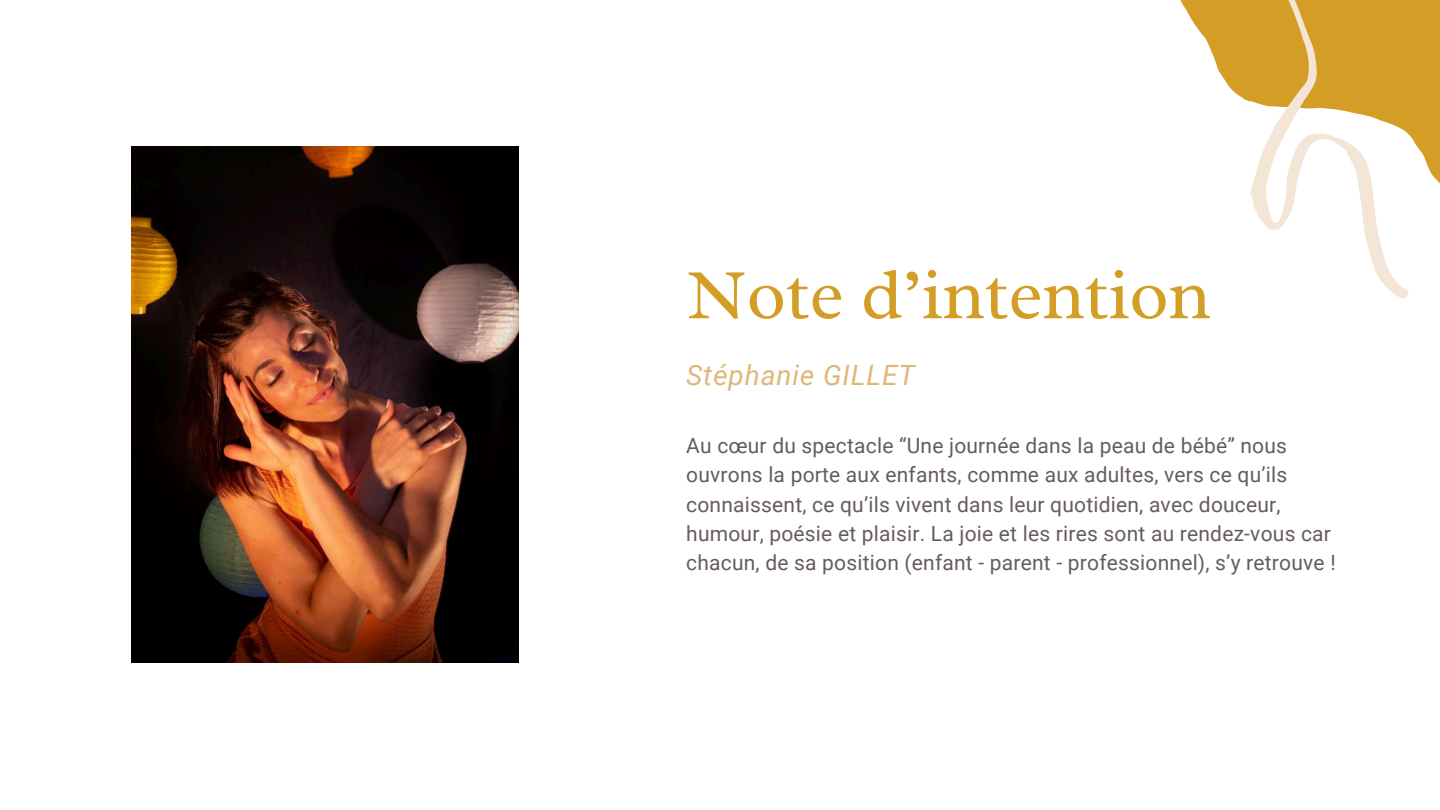
<style>
.page{position:relative;width:1440px;height:810px;background:#fff}
.page>*{position:absolute;margin:0;border:0;box-sizing:border-box;transform-origin:0 0}
.t1{font:72px "Radley";color:#d49e26}
.t2{font:italic 28px "Roboto";letter-spacing:.03em;color:#dfb77a}
.t3{font:21px/29.2px "Roboto";letter-spacing:.01em;color:#665d5a}
</style>
<div class="page">
<div style="left:1424px;top:0;width:16px;height:184px;background:#d49e26"></div>
<svg style="left:1180px;top:0;width:244px;height:299px"></svg>
<img style="left:132px;top:147px;width:387px;height:516px">
<h1 class="t1" style="left:686px;top:249px;width:526px">Note d’intention</h1>
<h2 class="t2" style="left:686px;top:359px;width:230px">Stéphanie GILLET</h2>
<p class="t3" style="left:686px;top:431px;width:651px">Au cœur du spectacle “Une journée dans la peau de bébé” nous ouvrons la porte aux enfants, comme aux adultes, vers ce qu’ils connaissent, ce qu’ils vivent dans leur quotidien, avec douceur, humour, poésie et plaisir. La joie et les rires sont au rendez-vous car chacun, de sa position (enfant - parent - professionnel), s’y retrouve !</p>
</div>
